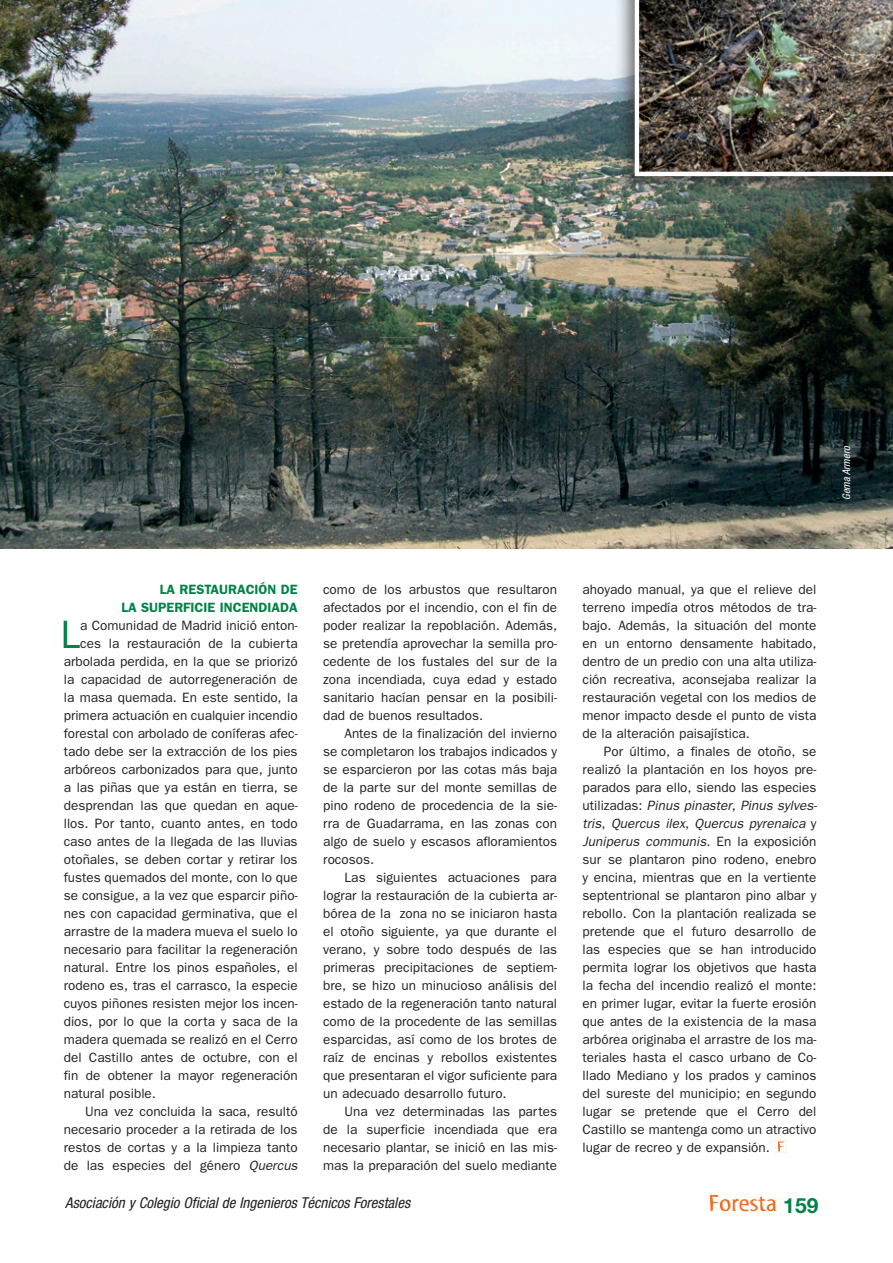
<style>
.page{position:relative;width:893px;height:1263px;background:#fff}
.page>*{position:absolute;margin:0;border:0;box-sizing:border-box;transform-origin:0 0}
.t1{font:39.75px "Franklin Gothic";color:#008348}
.t2{font:700 21px "Helvetica Neue";color:#008348}
.t3{font:italic condensed 15px "Helvetica Neue";color:#231f20}
.t4{font:13.5px "Franklin Gothic";color:#231f20}
.t5{font:italic 13.5px "Franklin Gothic";color:#231f20}
.t6{font:600 13.5px/18px "Franklin Gothic";color:#008348;text-align:right}
.t7{font:italic condensed 10.5px "Helvetica Neue";color:#fff}
.s1{font-style:italic}
.s2{font-style:normal}
</style>
<div class="page">
<img style="left:710px;top:1195px;width:66px;height:17px">
<img style="left:0;top:0;width:893px;height:548px">
<svg style="left:775px;top:1140px;width:11px;height:12px"></svg>
<div style="left:614px;top:0;width:279px;height:196px;background:#231f20;opacity:.62"></div>
<img style="left:635px;top:0;width:258px;height:176px">
<p class="t7" style="left:840px;top:500px;width:55px;rotate:-90deg">Gema Armero</p>
<p class="t6" style="left:121px;top:580px;width:178px">LA RESTAURACIÓN DE<br>LA SUPERFICIE INCENDIADA</p>
<p class="t1" style="left:60px;top:612px;width:21px">L</p>
<p class="t4" style="left:80px;top:618px;width:219px">a Comunidad de Madrid inició enton-</p>
<p class="t4" style="left:80px;top:636px;width:219px">ces la restauración de la cubierta</p>
<p class="t4" style="left:64px;top:654px;width:235px">arbolada perdida, en la que se priorizó</p>
<p class="t4" style="left:64px;top:672px;width:235px">la capacidad de autorregeneración de</p>
<p class="t4" style="left:64px;top:690px;width:235px">la masa quemada. En este sentido, la</p>
<p class="t4" style="left:64px;top:708px;width:235px">primera actuación en cualquier incendio</p>
<p class="t4" style="left:64px;top:726px;width:235px">forestal con arbolado de coníferas afec-</p>
<p class="t4" style="left:64px;top:744px;width:235px">tado debe ser la extracción de los pies</p>
<p class="t4" style="left:64px;top:762px;width:235px">arbóreos carbonizados para que, junto</p>
<p class="t4" style="left:64px;top:780px;width:235px">a las piñas que ya están en tierra, se</p>
<p class="t4" style="left:64px;top:798px;width:235px">desprendan las que quedan en aque-</p>
<p class="t4" style="left:64px;top:816px;width:235px">llos. Por tanto, cuanto antes, en todo</p>
<p class="t4" style="left:64px;top:834px;width:235px">caso antes de la llegada de las lluvias</p>
<p class="t4" style="left:64px;top:852px;width:235px">otoñales, se deben cortar y retirar los</p>
<p class="t4" style="left:64px;top:870px;width:235px">fustes quemados del monte, con lo que</p>
<p class="t4" style="left:64px;top:888px;width:235px">se consigue, a la vez que esparcir piño-</p>
<p class="t4" style="left:64px;top:906px;width:235px">nes con capacidad germinativa, que el</p>
<p class="t4" style="left:64px;top:924px;width:235px">arrastre de la madera mueva el suelo lo</p>
<p class="t4" style="left:64px;top:942px;width:235px">necesario para facilitar la regeneración</p>
<p class="t4" style="left:64px;top:960px;width:235px">natural. Entre los pinos españoles, el</p>
<p class="t4" style="left:64px;top:978px;width:235px">rodeno es, tras el carrasco, la especie</p>
<p class="t4" style="left:64px;top:996px;width:235px">cuyos piñones resisten mejor los incen-</p>
<p class="t4" style="left:64px;top:1014px;width:235px">dios, por lo que la corta y saca de la</p>
<p class="t4" style="left:64px;top:1032px;width:235px">madera quemada se realizó en el Cerro</p>
<p class="t4" style="left:64px;top:1050px;width:235px">del Castillo antes de octubre, con el</p>
<p class="t4" style="left:64px;top:1068px;width:235px">fin de obtener la mayor regeneración</p>
<p class="t4" style="left:64px;top:1086px;width:94px">natural posible.</p>
<p class="t4" style="left:85px;top:1104px;width:214px">Una vez concluida la saca, resultó</p>
<p class="t4" style="left:64px;top:1122px;width:235px">necesario proceder a la retirada de los</p>
<p class="t4" style="left:64px;top:1140px;width:235px">restos de cortas y a la limpieza tanto</p>
<p class="t4" style="left:64px;top:1158px;width:235px">de las especies del género <span class="s1">Quercus</span></p>
<p class="t4" style="left:323px;top:582px;width:235px">como de los arbustos que resultaron</p>
<p class="t4" style="left:323px;top:600px;width:235px">afectados por el incendio, con el fin de</p>
<p class="t4" style="left:323px;top:618px;width:235px">poder realizar la repoblación. Además,</p>
<p class="t4" style="left:323px;top:636px;width:235px">se pretendía aprovechar la semilla pro-</p>
<p class="t4" style="left:323px;top:654px;width:235px">cedente de los fustales del sur de la</p>
<p class="t4" style="left:323px;top:672px;width:235px">zona incendiada, cuya edad y estado</p>
<p class="t4" style="left:323px;top:690px;width:235px">sanitario hacían pensar en la posibili-</p>
<p class="t4" style="left:323px;top:708px;width:161px">dad de buenos resultados.</p>
<p class="t4" style="left:344px;top:726px;width:214px">Antes de la finalización del invierno</p>
<p class="t4" style="left:323px;top:744px;width:235px">se completaron los trabajos indicados y</p>
<p class="t4" style="left:323px;top:762px;width:235px">se esparcieron por las cotas más baja</p>
<p class="t4" style="left:323px;top:780px;width:235px">de la parte sur del monte semillas de</p>
<p class="t4" style="left:323px;top:798px;width:235px">pino rodeno de procedencia de la sie-</p>
<p class="t4" style="left:323px;top:816px;width:235px">rra de Guadarrama, en las zonas con</p>
<p class="t4" style="left:323px;top:834px;width:235px">algo de suelo y escasos afloramientos</p>
<p class="t4" style="left:323px;top:852px;width:52px">rocosos.</p>
<p class="t4" style="left:344px;top:870px;width:214px">Las siguientes actuaciones para</p>
<p class="t4" style="left:323px;top:888px;width:235px">lograr la restauración de la cubierta ar-</p>
<p class="t4" style="left:323px;top:906px;width:235px">bórea de la zona no se iniciaron hasta</p>
<p class="t4" style="left:323px;top:924px;width:235px">el otoño siguiente, ya que durante el</p>
<p class="t4" style="left:323px;top:942px;width:235px">verano, y sobre todo después de las</p>
<p class="t4" style="left:323px;top:960px;width:235px">primeras precipitaciones de septiem-</p>
<p class="t4" style="left:323px;top:978px;width:235px">bre, se hizo un minucioso análisis del</p>
<p class="t4" style="left:323px;top:996px;width:235px">estado de la regeneración tanto natural</p>
<p class="t4" style="left:323px;top:1014px;width:235px">como de la procedente de las semillas</p>
<p class="t4" style="left:323px;top:1032px;width:235px">esparcidas, así como de los brotes de</p>
<p class="t4" style="left:323px;top:1050px;width:235px">raíz de encinas y rebollos existentes</p>
<p class="t4" style="left:323px;top:1068px;width:235px">que presentaran el vigor suficiente para</p>
<p class="t4" style="left:323px;top:1086px;width:185px">un adecuado desarrollo futuro.</p>
<p class="t4" style="left:344px;top:1104px;width:214px">Una vez determinadas las partes</p>
<p class="t4" style="left:323px;top:1122px;width:235px">de la superficie incendiada que era</p>
<p class="t4" style="left:323px;top:1140px;width:235px">necesario plantar, se inició en las mis-</p>
<p class="t4" style="left:323px;top:1158px;width:235px">mas la preparación del suelo mediante</p>
<p class="t4" style="left:583px;top:582px;width:235px">ahoyado manual, ya que el relieve del</p>
<p class="t4" style="left:583px;top:600px;width:235px">terreno impedía otros métodos de tra-</p>
<p class="t4" style="left:583px;top:618px;width:235px">bajo. Además, la situación del monte</p>
<p class="t4" style="left:583px;top:636px;width:235px">en un entorno densamente habitado,</p>
<p class="t4" style="left:583px;top:654px;width:235px">dentro de un predio con una alta utiliza-</p>
<p class="t4" style="left:583px;top:672px;width:235px">ción recreativa, aconsejaba realizar la</p>
<p class="t4" style="left:583px;top:690px;width:235px">restauración vegetal con los medios de</p>
<p class="t4" style="left:583px;top:708px;width:235px">menor impacto desde el punto de vista</p>
<p class="t4" style="left:583px;top:726px;width:169px">de la alteración paisajística.</p>
<p class="t4" style="left:604px;top:744px;width:214px">Por último, a finales de otoño, se</p>
<p class="t4" style="left:583px;top:762px;width:235px">realizó la plantación en los hoyos pre-</p>
<p class="t4" style="left:583px;top:780px;width:235px">parados para ello, siendo las especies</p>
<p class="t5" style="left:583px;top:798px;width:236px"><span class="s2">utilizadas:</span> Pinus pinaster<span class="s2">,</span> Pinus sylves-</p>
<p class="t5" style="left:583px;top:816px;width:235px">tris<span class="s2">,</span> Quercus ilex<span class="s2">,</span> Quercus pyrenaica <span class="s2">y</span></p>
<p class="t5" style="left:583px;top:834px;width:235px">Juniperus communis<span class="s2">. En la exposición</span></p>
<p class="t4" style="left:583px;top:852px;width:235px">sur se plantaron pino rodeno, enebro</p>
<p class="t4" style="left:583px;top:870px;width:235px">y encina, mientras que en la vertiente</p>
<p class="t4" style="left:583px;top:888px;width:235px">septentrional se plantaron pino albar y</p>
<p class="t4" style="left:583px;top:906px;width:235px">rebollo. Con la plantación realizada se</p>
<p class="t4" style="left:583px;top:924px;width:235px">pretende que el futuro desarrollo de</p>
<p class="t4" style="left:583px;top:942px;width:235px">las especies que se han introducido</p>
<p class="t4" style="left:583px;top:960px;width:235px">permita lograr los objetivos que hasta</p>
<p class="t4" style="left:583px;top:978px;width:235px">la fecha del incendio realizó el monte:</p>
<p class="t4" style="left:583px;top:996px;width:235px">en primer lugar, evitar la fuerte erosión</p>
<p class="t4" style="left:583px;top:1014px;width:235px">que antes de la existencia de la masa</p>
<p class="t4" style="left:583px;top:1032px;width:235px">arbórea originaba el arrastre de los ma-</p>
<p class="t4" style="left:583px;top:1050px;width:235px">teriales hasta el casco urbano de Co-</p>
<p class="t4" style="left:583px;top:1068px;width:235px">llado Mediano y los prados y caminos</p>
<p class="t4" style="left:583px;top:1086px;width:235px">del sureste del municipio; en segundo</p>
<p class="t4" style="left:583px;top:1104px;width:235px">lugar se pretende que el Cerro del</p>
<p class="t4" style="left:583px;top:1122px;width:235px">Castillo se mantenga como un atractivo</p>
<p class="t4" style="left:583px;top:1140px;width:189px">lugar de recreo y de expansión.</p>
<p class="t3" style="left:65px;top:1194px;width:346px">Asociación y Colegio Oficial de Ingenieros Técnicos Forestales</p>
<p class="t2" style="left:783px;top:1192px;width:37px">159</p>
</div>
